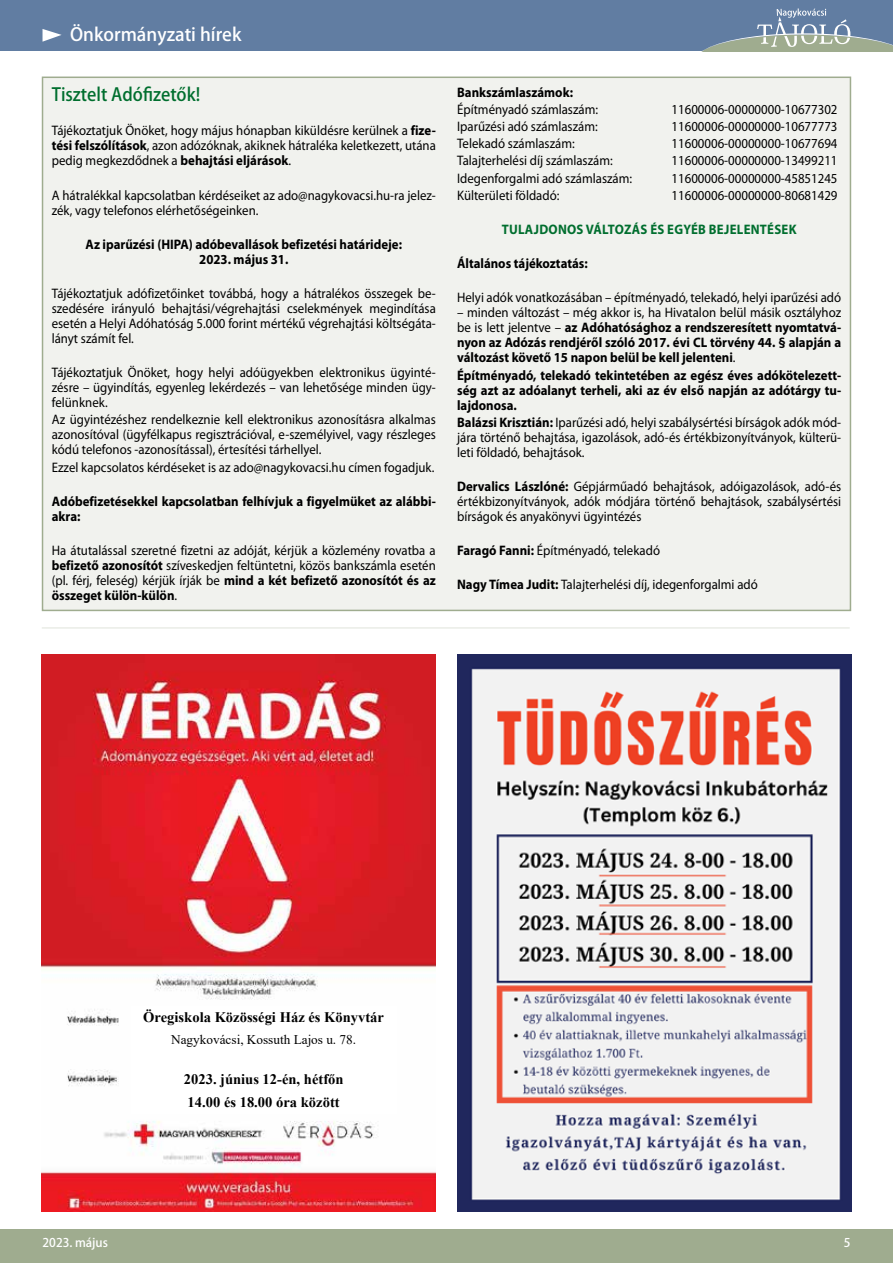
<style>
.page{position:relative;width:893px;height:1263px;background:#fff}
.page>*{position:absolute;margin:0;border:0;box-sizing:border-box;transform-origin:0 0}
.t1{font:500 18px "Koz Go Pr 6 N";color:#006e2e;scale:.95 1}
.t2{font:500 18px "Koz Go Pr 6 N";color:#fff}
.t3{font:700 14.55px/23px "Times New Roman";color:#000}
.t4{font:13.8px/15px "Myriad Pro";color:#000;text-align:justify;scale:.93 1}
.t5{font:700 13.8px/15px "Myriad Pro";color:#000;text-align:justify;scale:.93 1}
.t6{font:700 13.8px "Myriad Pro";letter-spacing:.02em;color:#006e2e;scale:.93 1}
.t7{font:13.2px "Times New Roman";color:#000}
.t8{font:500 12px "Koz Go Pr 6 N";color:#fff}
.s1{font-weight:700}
.s2{font-weight:400}
</style>
<div class="page">
<div style="left:0;top:0;width:893px;height:51px;background:#617da2"></div>
<svg style="left:702px;top:9px;width:191px;height:42px"></svg>
<div style="left:0;top:1229px;width:893px;height:34px;background:#9fac8f"></div>
<svg style="left:43px;top:29px;width:19px;height:13px"></svg>
<div style="left:43px;top:77px;width:807px;height:533px;background:#f1f2ee"></div>
<img style="left:42px;top:655px;width:394px;height:557px">
<div style="left:131px;top:1006px;width:265px;height:108px;background:#fff"></div>
<img style="left:457px;top:655px;width:394px;height:557px">
<hr style="left:42px;top:627px;width:808px;height:1px;background:#9fac8f">
<h1 class="t2" style="left:70px;top:25px;width:173px">Önkormányzati hírek</h1>
<h1 class="t1" style="left:52px;top:84px;width:158px">Tisztelt Adófizetők!</h1>
<p class="t4" style="left:52px;top:123px;width:414px">Tájékoztatjuk Önöket, hogy május hónapban kiküldésre kerülnek a <span class="s1">fize&shy;tési felszólítások</span>, azon adózóknak, akiknek hátraléka keletkezett, utána pedig megkezdődnek a <span class="s1">behajtási eljárások</span>.</p>
<p class="t4" style="left:52px;top:187px;width:414px">A hátralékkal kapcsolatban kérdéseiket az ado@nagykovacsi.hu-ra jelez&shy;zék, vagy telefonos elérhetőségeinken.</p>
<p class="t5" style="left:86px;top:236px;width:342px;text-align:center">Az iparűzési (HIPA) adóbevallások befizetési határideje:<br>2023. május 31.</p>
<p class="t4" style="left:52px;top:286px;width:414px">Tájékoztatjuk adófizetőinket továbbá, hogy a hátralékos összegek be&shy;szedésére irányuló behajtási/végrehajtási cselekmények megindítása esetén a Helyi Adóhatóság 5.000 forint mértékű végrehajtási költségáta&shy;lányt számít fel.</p>
<p class="t4" style="left:52px;top:365px;width:414px">Tájékoztatjuk Önöket, hogy helyi adóügyekben elektronikus ügyinté&shy;zésre – ügyindítás, egyenleg lekérdezés – van lehetősége minden ügy&shy;felünknek.</p>
<p class="t4" style="left:52px;top:412px;width:414px">Az ügyintézéshez rendelkeznie kell elektronikus azonosításra alkalmas azonosítóval (ügyfélkapus regisztrációval, e-személyivel, vagy részleges kódú telefonos -azonosítással), értesítési tárhellyel.</p>
<p class="t4" style="left:52px;top:459px;width:413px">Ezzel kapcsolatos kérdéseket is az ado@nagykovacsi.hu címen fogadjuk.</p>
<p class="t5" style="left:52px;top:493px;width:414px">Adóbefizetésekkel kapcsolatban felhívjuk a figyelmüket az alábbi&shy;akra:</p>
<p class="t4" style="left:52px;top:543px;width:414px">Ha átutalással szeretné fizetni az adóját, kérjük a közlemény rovatba a <span class="s1">befizető azonosítót</span> szíveskedjen feltüntetni, közös bankszámla esetén (pl. férj, feleség) kérjük írják be <span class="s1">mind a két befizető azonosítót és az összeget külön-külön</span>.</p>
<p class="t5" style="left:457px;top:84px;width:126px">Bankszámlaszámok:</p>
<p class="t4" style="left:457px;top:102px;width:153px">Építményadó számlaszám:</p>
<p class="t4" style="left:672px;top:102px;width:180px">11600006-00000000-10677302</p>
<p class="t4" style="left:457px;top:119px;width:153px">Iparűzési adó számlaszám:</p>
<p class="t4" style="left:672px;top:119px;width:180px">11600006-00000000-10677773</p>
<p class="t4" style="left:457px;top:136px;width:128px">Telekadó számlaszám:</p>
<p class="t4" style="left:672px;top:136px;width:180px">11600006-00000000-10677694</p>
<p class="t4" style="left:457px;top:153px;width:169px">Talajterhelési díj számlaszám:</p>
<p class="t4" style="left:672px;top:153px;width:180px">11600006-00000000-13499211</p>
<p class="t4" style="left:457px;top:170px;width:190px">Idegenforgalmi adó számlaszám:</p>
<p class="t4" style="left:672px;top:170px;width:180px">11600006-00000000-45851245</p>
<p class="t4" style="left:457px;top:187px;width:111px">Külterületi földadó:</p>
<p class="t4" style="left:672px;top:187px;width:180px">11600006-00000000-80681429</p>
<p class="t6" style="left:502px;top:220px;width:318px">TULAJDONOS VÁLTOZÁS ÉS EGYÉB BEJELENTÉSEK</p>
<p class="t5" style="left:457px;top:256px;width:142px">Általános tájékoztatás:</p>
<p class="t4" style="left:457px;top:290px;width:414px">Helyi adók vonatkozásában – építményadó, telekadó, helyi iparűzési adó</p>
<p class="t5" style="left:457px;top:305px;width:415px"><span class="s2">– minden változást – még akkor is, ha Hivatalon belül másik osztályhoz be is lett jelentve –</span> az Adóhatósághoz a rendszeresített nyomtatvá&shy;nyon az Adózás rendjéről szóló 2017. évi CL törvény 44. § alapján a változást követő 15 napon belül be kell jelenteni<span class="s2">.</span></p>
<p class="t5" style="left:457px;top:367px;width:414px">Építményadó, telekadó tekintetében az egész éves adókötelezett&shy;ség azt az adóalanyt terheli, aki az év első napján az adótárgy tu&shy;lajdonosa.</p>
<p class="t4" style="left:457px;top:414px;width:414px"><span class="s1">Balázsi Krisztián:</span> Iparűzési adó, helyi szabálysértési bírságok adók mód&shy;jára történő behajtása, igazolások, adó-és értékbizonyítványok, külterü&shy;leti földadó, behajtások.</p>
<p class="t4" style="left:457px;top:479px;width:414px"><span class="s1">Dervalics Lászlóné:</span> Gépjárműadó behajtások, adóigazolások, adó-és értékbizonyítványok, adók módjára történő behajtások, szabálysértési bírságok és anyakönyvi ügyintézés</p>
<p class="t4" style="left:457px;top:543px;width:220px"><span class="s1">Faragó Fanni:</span> Építményadó, telekadó</p>
<p class="t4" style="left:457px;top:577px;width:325px"><span class="s1">Nagy Tímea Judit:</span> Talajterhelési díj, idegenforgalmi adó</p>
<p class="t3" style="left:143px;top:1005px;width:242px">Öregiskola Közösségi Ház és Könyvtár</p>
<p class="t7" style="left:171px;top:1030px;width:187px">Nagykovácsi, Kossuth Lajos u. 78.</p>
<p class="t3" style="left:184px;top:1067px;width:161px">2023. június 12-én, hétfőn<br>14.00 és 18.00 óra között</p>
<p class="t8" style="left:43px;top:1236px;width:67px">2023. május</p>
<p class="t8" style="left:844px;top:1236px;width:8px">5</p>
</div>
